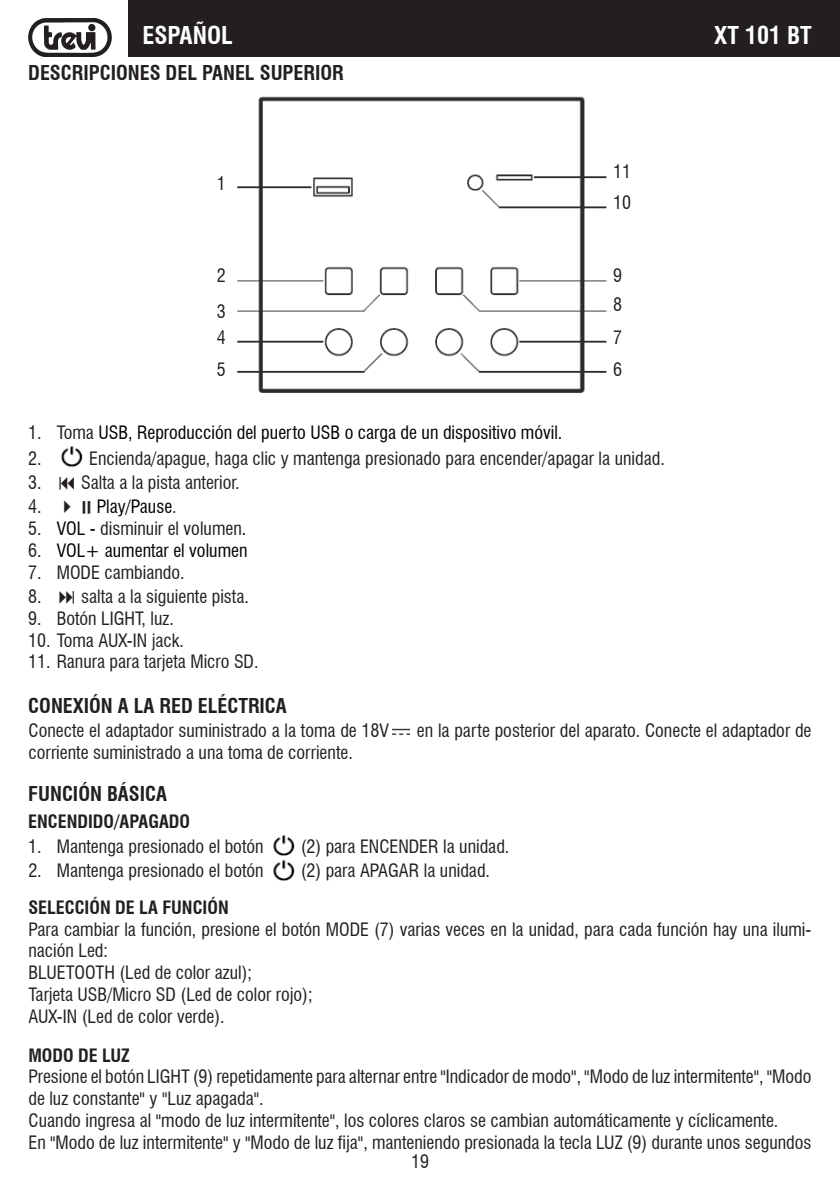
<style>
.page{position:relative;width:840px;height:1191px;background:#fff}
.page>*{position:absolute;margin:0;border:0;box-sizing:border-box;transform-origin:0 0}
.t1{font:700 condensed 24px "Swiss 721 BT";color:#fff}
.t2{font:700 condensed 20px "Swiss 721 BT";color:#231f20}
.t3{font:condensed 18px/21.8px "Swiss 721 BT";color:#231f20}
.t4{font:condensed 18px/25.8px "Swiss 721 BT";color:#000}
.t5{font:700 condensed 18px "Swiss 721 BT";color:#231f20}
.s1{color:#231f20}
.s2{color:#000}
</style>
<div class="page">
<div style="left:128px;top:0;width:711px;height:57px;background:#231f20"></div>
<img style="left:28px;top:19px;width:84px;height:38px">
<img style="left:61px;top:445px;width:22px;height:22px">
<img style="left:392px;top:728px;width:19px;height:7px">
<img style="left:273px;top:834px;width:22px;height:47px">
<img style="left:237px;top:96px;width:370px;height:297px">
<h1 class="t1" style="left:142px;top:21px;width:92px">ESPAÑOL</h1>
<p class="t2" style="left:28px;top:61px;width:317px">DESCRIPCIONES DEL PANEL SUPERIOR</p>
<p class="t3" style="left:217px;top:172px;width:10px">1</p>
<p class="t3" style="left:217px;top:258px;width:10px;line-height:35.2px">2<br>3</p>
<p class="t3" style="left:217px;top:321px;width:10px;line-height:32.2px">4<br>5</p>
<p class="t3" style="left:612px;top:161px;width:19px">11</p>
<p class="t3" style="left:612px;top:192px;width:19px">10</p>
<p class="t3" style="left:612px;top:265px;width:10px">9</p>
<p class="t3" style="left:612px;top:294px;width:10px">8</p>
<p class="t3" style="left:612px;top:326px;width:10px">7</p>
<p class="t3" style="left:612px;top:358px;width:10px">6</p>
<h1 class="t1" style="left:713px;top:21px;width:99px">XT 101 BT</h1>
<p class="t4" style="left:28px;top:419px;width:535px"><span class="s1">1. Toma</span> USB, Reproducción del puerto USB o carga de un dispositivo móvil.<br><span class="s1">2.</span></p>
<p class="t3" style="left:89px;top:447px;width:577px">Encienda/apague, haga clic y mantenga presionado para encender/apagar la unidad.</p>
<p class="t3" style="left:28px;top:471px;width:213px">3. Salta a la pista anterior.</p>
<p class="t4" style="left:28px;top:494px;width:150px"><span class="s1">4.</span> <span class="s1">✔</span> Play/Pause<span class="s1">.</span></p>
<p class="t3" style="left:28px;top:517px;width:219px">5. <span class="s2">VOL -</span> disminuir el volumen<span class="s2">.</span></p>
<p class="t4" style="left:28px;top:537px;width:220px"><span class="s1">6.</span> VOL+ aumentar el volumen</p>
<p class="t3" style="left:28px;top:561px;width:158px">7. MODE cambiando.</p>
<p class="t3" style="left:28px;top:585px;width:222px">8. salta a la siguiente pista.</p>
<p class="t3" style="left:28px;top:607px;width:147px">9. Botón LIGHT, luz.</p>
<p class="t3" style="left:28px;top:629px;width:157px">10. Toma AUX-IN jack.</p>
<p class="t3" style="left:28px;top:651px;width:232px">11. Ranura para tarjeta Micro SD.</p>
<p class="t2" style="left:28px;top:693px;width:260px">CONEXIÓN A LA RED ELÉCTRICA</p>
<p class="t3" style="left:28px;top:720px;width:362px">Conecte el adaptador suministrado a la toma de 18V</p>
<p class="t3" style="left:416px;top:720px;width:396px">en la parte posterior del aparato. Conecte el adaptador de</p>
<p class="t3" style="left:28px;top:741px;width:326px">corriente suministrado a una toma de corriente.</p>
<p class="t2" style="left:28px;top:781px;width:140px">FUNCIÓN BÁSICA</p>
<p class="t5" style="left:28px;top:810px;width:163px">ENCENDIDO/APAGADO</p>
<p class="t3" style="left:28px;top:835px;width:237px">1. Mantenga presionado el botón</p>
<p class="t3" style="left:300px;top:835px;width:210px">(2) para ENCENDER la unidad.</p>
<p class="t3" style="left:28px;top:859px;width:237px">2. Mantenga presionado el botón</p>
<p class="t3" style="left:300px;top:859px;width:191px">(2) para APAGAR la unidad.</p>
<p class="t5" style="left:28px;top:896px;width:202px">SELECCIÓN DE LA FUNCIÓN</p>
<p class="t3" style="left:28px;top:918px;width:784px">Para cambiar la función, presione el botón MODE (7) varias veces en la unidad, para cada función hay una ilumi&shy;nación Led:<br>BLUETOOTH (Led de color azul);<br>Tarjeta USB/Micro SD (Led de color rojo);<br>AUX-IN (Led de color verde).</p>
<p class="t5" style="left:28px;top:1044px;width:103px">MODO DE LUZ</p>
<p class="t3" style="left:28px;top:1066px;width:784px">Presione el botón LIGHT (9) repetidamente para alternar entre "Indicador de modo", "Modo de luz intermitente", "Modo de luz constante" y "Luz apagada".<br>Cuando ingresa al "modo de luz intermitente", los colores claros se cambian automáticamente y cíclicamente.<br>En "Modo de luz intermitente" y "Modo de luz fija", manteniendo presionada la tecla LUZ (9) durante unos segundos</p>
<p class="t3" style="left:411px;top:1150px;width:19px">19</p>
</div>
